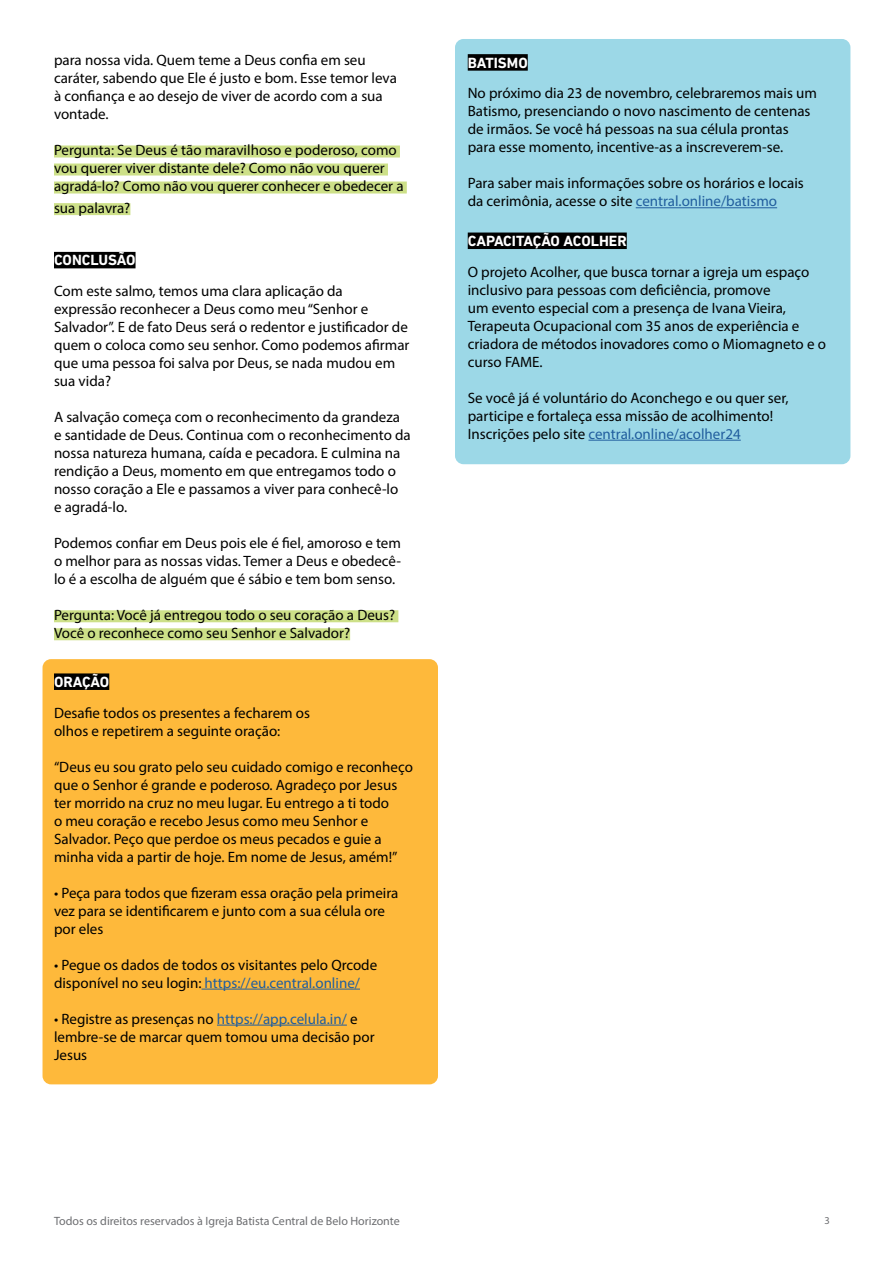
<style>
.page{position:relative;width:893px;height:1263px;background:#fff}
.page>*{position:absolute;margin:0;border:0;box-sizing:border-box;transform-origin:0 0}
.t1{font:15px/18px "Myriad Pro";color:#000}
.t2{font:700 15px "DIN Next LT Pro";color:#fff}
.t3{font:12px "Myriad Pro";color:#6d6e71}
.t4{font:10.5px "Myriad Pro";color:#6d6e71}
.s1{color:#215e9e}
</style>
<div class="page">
<div style="left:455px;top:39px;width:395px;height:425px;background:#9cd8e7;border-radius:9px"></div>
<div style="left:43px;top:659px;width:395px;height:425px;background:#feb93b;border-radius:9px"></div>
<div style="left:54px;top:146px;width:346px;height:12px;background:#cde088"></div>
<div style="left:54px;top:164px;width:334px;height:12px;background:#cde088"></div>
<div style="left:54px;top:182px;width:353px;height:12px;background:#cde088"></div>
<div style="left:54px;top:203px;width:76px;height:12px;background:#cde088"></div>
<div style="left:54px;top:252px;width:82px;height:16px;background:#000"></div>
<div style="left:54px;top:610px;width:344px;height:12px;background:#cde088"></div>
<div style="left:54px;top:628px;width:296px;height:12px;background:#cde088"></div>
<div style="left:54px;top:673px;width:55px;height:17px;background:#000"></div>
<hr style="left:201px;top:989px;width:159px;height:1px;background:#215e9e">
<hr style="left:217px;top:1025px;width:130px;height:1px;background:#215e9e">
<div style="left:468px;top:54px;width:60px;height:17px;background:#000"></div>
<hr style="left:636px;top:207px;width:141px;height:1px;background:#215e9e">
<div style="left:468px;top:233px;width:159px;height:16px;background:#000"></div>
<hr style="left:588px;top:440px;width:153px;height:1px;background:#215e9e">
<p class="t1" style="left:54px;top:51px;width:344px">para nossa vida. Quem teme a Deus confia em seu caráter, sabendo que Ele é justo e bom. Esse temor leva à confiança e ao desejo de viver de acordo com a sua vontade.</p>
<p class="t1" style="left:54px;top:141px;width:351px">Pergunta: Se Deus é tão maravilhoso e poderoso, como vou querer viver distante dele? Como não vou querer agradá-lo? Como não vou querer conhecer e obedecer a</p>
<p class="t1" style="left:54px;top:199px;width:78px">sua palavra?</p>
<p class="t2" style="left:54px;top:251px;width:83px">CONCLUSÃO</p>
<p class="t1" style="left:54px;top:282px;width:357px">Com este salmo, temos uma clara aplicação da<br>expressão reconhecer a Deus como meu “Senhor e Salvador”. E de fato Deus será o redentor e justificador de quem o coloca como seu senhor. Como podemos afirmar que uma pessoa foi salva por Deus, se nada mudou em sua vida?</p>
<p class="t1" style="left:54px;top:408px;width:358px">A salvação começa com o reconhecimento da grandeza e santidade de Deus. Continua com o reconhecimento da nossa natureza humana, caída e pecadora. E culmina na rendição a Deus, momento em que entregamos todo o nosso coração a Ele e passamos a viver para conhecê-lo<br>e agradá-lo.</p>
<p class="t1" style="left:54px;top:534px;width:349px;text-align:justify">Podemos confiar em Deus pois ele é fiel, amoroso e tem o melhor para as nossas vidas. Temer a Deus e obedecê&shy;lo é a escolha de alguém que é sábio e tem bom senso.</p>
<p class="t1" style="left:54px;top:606px;width:343px">Pergunta: Você já entregou todo o seu coração a Deus?<br>Você o reconhece como seu Senhor e Salvador?</p>
<p class="t2" style="left:54px;top:673px;width:57px">ORAÇÃO</p>
<p class="t1" style="left:54px;top:703px;width:258px">Desafie todos os presentes a fecharem os olhos e repetirem a seguinte oração:</p>
<p class="t1" style="left:54px;top:757px;width:360px">“Deus eu sou grato pelo seu cuidado comigo e reconheço que o Senhor é grande e poderoso. Agradeço por Jesus ter morrido na cruz no meu lugar. Eu entrego a ti todo<br>o meu coração e recebo Jesus como meu Senhor e Salvador. Peço que perdoe os meus pecados e guie a minha vida a partir de hoje. Em nome de Jesus, amém!”</p>
<p class="t1" style="left:54px;top:883px;width:346px">• Peça para todos que fizeram essa oração pela primeira vez para se identificarem e junto com a sua célula ore por eles</p>
<p class="t1" style="left:54px;top:955px;width:325px">• Pegue os dados de todos os visitantes pelo Qrcode disponível no seu login: <span class="s1">https://eu.central.online/</span></p>
<p class="t1" style="left:54px;top:1009px;width:322px">• Registre as presenças no <span class="s1">https://app.celula.in/</span> e lembre-se de marcar quem tomou uma decisão por<br>Jesus</p>
<p class="t2" style="left:468px;top:54px;width:62px">BATISMO</p>
<p class="t1" style="left:468px;top:84px;width:351px">No próximo dia 23 de novembro, celebraremos mais um Batismo, presenciando o novo nascimento de centenas de irmãos. Se você há pessoas na sua célula prontas para esse momento, incentive-as a inscreverem-se.</p>
<p class="t1" style="left:468px;top:174px;width:338px">Para saber mais informações sobre os horários e locais da cerimônia, acesse o site <span class="s1">central.online/batismo</span></p>
<p class="t2" style="left:468px;top:232px;width:160px">CAPACITAÇÃO ACOLHER</p>
<p class="t1" style="left:468px;top:262px;width:360px">O projeto Acolher, que busca tornar a igreja um espaço inclusivo para pessoas com deficiência, promove<br>um evento especial com a presença de Ivana Vieira, Terapeuta Ocupacional com 35 anos de experiência e criadora de métodos inovadores como o Miomagneto e o curso FAME.</p>
<p class="t1" style="left:468px;top:388px;width:322px">Se você já é voluntário do Aconchego e ou quer ser, participe e fortaleça essa missão de acolhimento!<br>Inscrições pelo site <span class="s1">central.online/acolher24</span></p>
<p class="t3" style="left:54px;top:1213px;width:347px">Todos os direitos reservados à Igreja Batista Central de Belo Horizonte</p>
<p class="t4" style="left:824px;top:1214px;width:7px">3</p>
</div>
